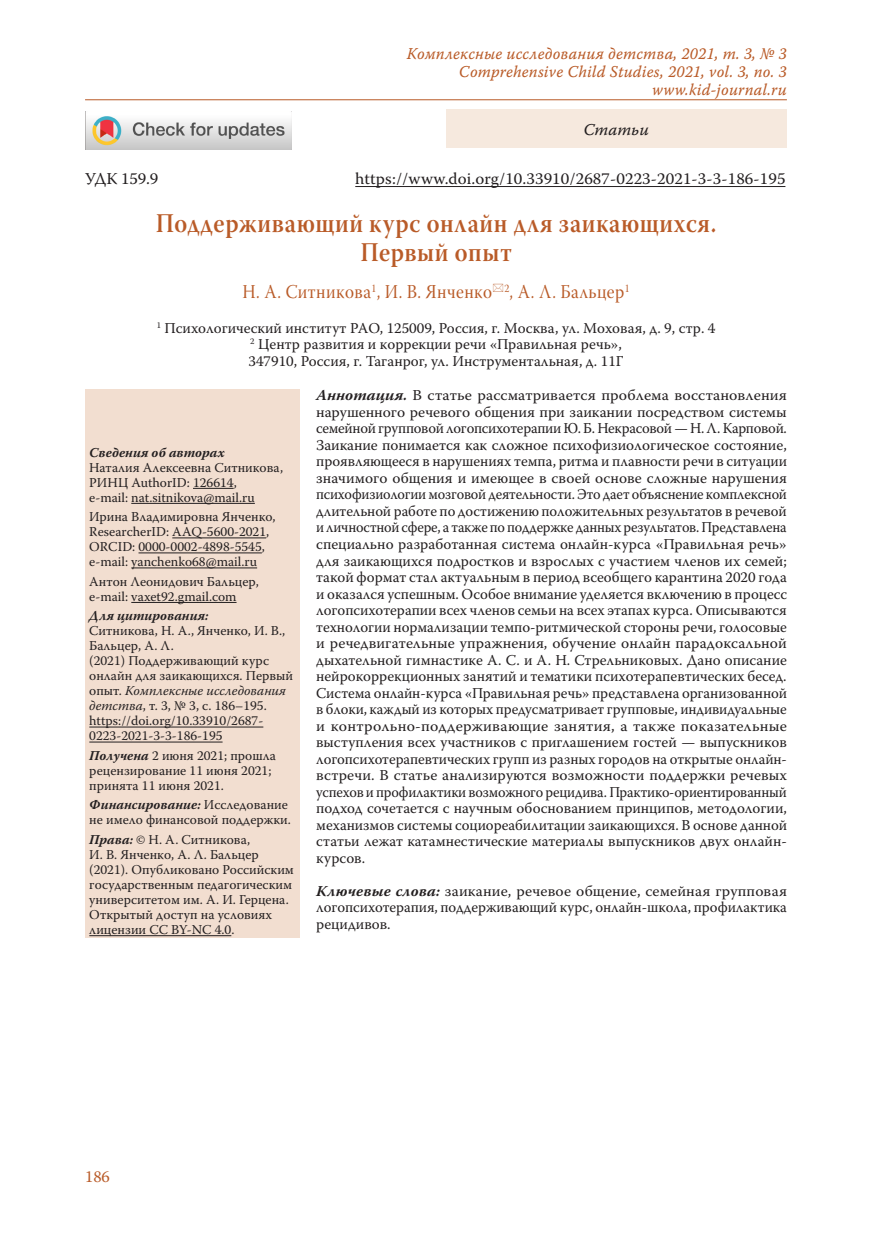
<style>
.page{position:relative;width:872px;height:1234px;background:#fff}
.page>*{position:absolute;margin:0;border:0;box-sizing:border-box;transform-origin:0 0}
.Заголовок_1{font:27px/28.5px "Warnock Pro Semibold Subh";letter-spacing:.025em;color:#b95b28;text-align:center;scale:.9 1}
.Заголовок_1-2{font:19.5px "Warnock Pro Subh";letter-spacing:.025em;color:#b95b28;scale:.9 1}
.t1{font:16.5px/18px "Warnock Pro It Capt";letter-spacing:.01em;color:#b95b28;text-align:right;scale:.95 1}
.Body{font:16.5px "Warnock Pro";letter-spacing:.005em;color:#231f20}
.t2{font:16.5px "Warnock Pro It Capt";color:#231f20}
.t3{font:16.5px "Warnock Pro";color:#b95b28}
.Annotation{font:15px/16.5px "Warnock Pro";color:#231f20;text-align:justify;scale:1.05 1}
.Affiliation{font:15px/16.5px "Warnock Pro";color:#231f20}
.Annotation-2{font:15px/16.5px "Warnock Pro";color:#231f20;text-align:justify}
.Affiliation_info{font:13.5px/15px "Warnock Pro";color:#231f20}
.s1{font-weight:700;font-style:italic}
.s2{font-style:italic}
</style>
<div class="page">
<hr style="left:85px;top:99px;width:702px;height:1px;background:#b95b28">
<hr style="left:355px;top:186px;width:430px;height:1px;background:#231f20">
<div style="left:85px;top:389px;width:214px;height:549px;background:#f2ded0"></div>
<hr style="left:193px;top:488px;width:41px;height:1px;background:#231f20">
<hr style="left:131px;top:503px;width:124px;height:1px;background:#231f20">
<hr style="left:172px;top:537px;width:94px;height:1px;background:#231f20">
<hr style="left:138px;top:552px;width:124px;height:1px;background:#231f20">
<hr style="left:131px;top:567px;width:126px;height:1px;background:#231f20">
<hr style="left:131px;top:602px;width:105px;height:1px;background:#231f20">
<hr style="left:89px;top:726px;width:174px;height:1px;background:#231f20">
<hr style="left:89px;top:741px;width:133px;height:1px;background:#231f20">
<hr style="left:89px;top:935px;width:142px;height:1px;background:#231f20">
<div style="left:446px;top:109px;width:340px;height:38px;background:#f6e9de"></div>
<img style="left:85px;top:111px;width:207px;height:38px">
<p class="t1" style="left:407px;top:44px;width:401px">Комплексные исследования детства, 2021, т. 3, № 3<br>Comprehensive Child Studies, 2021, vol. 3, no. 3 www.kid-journal.ru</p>
<p class="t2" style="left:583px;top:119px;width:67px">Статьи</p>
<p class="Body" style="left:85px;top:169px;width:75px">УДК 159.9</p>
<p class="Body" style="left:355px;top:169px;width:432px">https://www.doi.org/10.33910/2687-0223-2021-3-3-186-195</p>
<p class="Заголовок_1" style="left:156px;top:208px;width:624px">Поддерживающий курс онлайн для заикающихся.<br>Первый опыт</p>
<p class="Заголовок_1-2" style="left:242px;top:281px;width:432px">Н. А. Ситникова<sup>1</sup>, И. В. Янченко <sup>2</sup>, А. Л. Бальцер<sup>1</sup></p>
<p class="Affiliation" style="left:157px;top:319px;width:560px"><sup>1</sup> Психологический институт РАО, 125009, Россия, г. Москва, ул. Моховая, д. 9, стр. 4</p>
<p class="Affiliation" style="left:248px;top:335px;width:376px"><sup>2</sup> Центр развития и коррекции речи «Правильная речь»,<br>347910, Россия, г. Таганрог, ул. Инструментальная, д. 11Г</p>
<p class="Affiliation_info" style="left:89px;top:444px;width:195px"><span class="s1">Сведения об авторах<br></span>Наталия Алексеевна Ситникова,<br>РИНЦ AuthorID: 126614,<br>e-mail: nat.sitnikova@mail.ru</p>
<p class="Affiliation_info" style="left:89px;top:509px;width:188px">Ирина Владимировна Янченко,<br>ResearcherID: AAQ-5600-2021,<br>ORCID: 0000-0002-4898-5545, e-mail: yanchenko68@mail.ru</p>
<p class="Affiliation_info" style="left:89px;top:573px;width:171px">Антон Леонидович Бальцер, e-mail: vaxet92.gmail.com</p>
<p class="Affiliation_info" style="left:89px;top:608px;width:205px"><span class="s1">Для цитирования:<br></span>Ситникова, Н. А., Янченко, И. В.,<br>Бальцер, А. Л.<br>(2021) Поддерживающий курс онлайн для заикающихся. Первый опыт. <span class="s2">Комплексные исследования детства</span>, т. 3, № 3, с. 186–195. https://doi.org/10.33910/2687-<br>0223-2021-3-3-186-195</p>
<p class="Affiliation_info" style="left:89px;top:747px;width:188px"><span class="s1">Получена</span> 2 июня 2021; прошла рецензирование 11 июня 2021; принята 11 июня 2021.</p>
<p class="Affiliation_info" style="left:89px;top:797px;width:203px"><span class="s1">Финансирование:</span> Исследование не имело финансовой поддержки.</p>
<p class="Affiliation_info" style="left:89px;top:831px;width:206px"><span class="s1">Права:</span> © Н. А. Ситникова,<br>И. В. Янченко, А. Л. Бальцер (2021). Опубликовано Российским государственным педагогическим университетом им. А. И. Герцена.<br>Открытый доступ на условиях лицензии CC BY-NC 4.0.</p>
<p class="Annotation" style="left:316px;top:387px;width:450px"><span class="s1">Аннотация.</span> В статье рассматривается проблема восстановления нарушенного речевого общения при заикании посредством системы семейной групповой логопсихотерапии Ю. Б. Некрасовой — Н. Л. Карповой.<br>Заикание понимается как сложное психофизиологическое состояние, проявляющееся в нарушениях темпа, ритма и плавности речи в ситуации значимого общения и имеющее в своей основе сложные нарушения психофизиологии мозговой деятельности. Это дает объяснение комплексной длительной работе по достижению положительных результатов в речевой и личностной сфере, а также по поддержке данных результатов. Представлена специально разработанная система онлайн-курса «Правильная речь» для заикающихся подростков и взрослых с участием членов их семей; такой формат стал актуальным в период всеобщего карантина 2020 года и оказался успешным. Особое внимание уделяется включению в процесс логопсихотерапии всех членов семьи на всех этапах курса. Описываются технологии нормализации темпо-ритмической стороны речи, голосовые и речедвигательные упражнения, обучение онлайн парадоксальной дыхательной гимнастике А. С. и А. Н. Стрельниковых. Дано описание нейрокоррекционных занятий и тематики психотерапевтических бесед.<br>Система онлайн-курса «Правильная речь» представлена организованной в блоки, каждый из которых предусматривает групповые, индивидуальные и контрольно-поддерживающие занятия, а также показательные выступления всех участников с приглашением гостей — выпускников логопсихотерапевтических групп из разных городов на открытые онлайн&shy;встречи. В статье анализируются возможности поддержки речевых успехов и профилактики возможного рецидива. Практико-ориентированный подход сочетается с научным обоснованием принципов, методологии, механизмов системы социореабилитации заикающихся. В основе данной статьи лежат катамнестические материалы выпускников двух онлайн&shy;курсов.</p>
<p class="Annotation-2" style="left:316px;top:882px;width:472px"><span class="s1">Ключевые слова:</span> заикание, речевое общение, семейная групповая логопсихотерапия, поддерживающий курс, онлайн-школа, профилактика рецидивов.</p>
<p class="t3" style="left:85px;top:1166px;width:26px">186</p>
</div>
